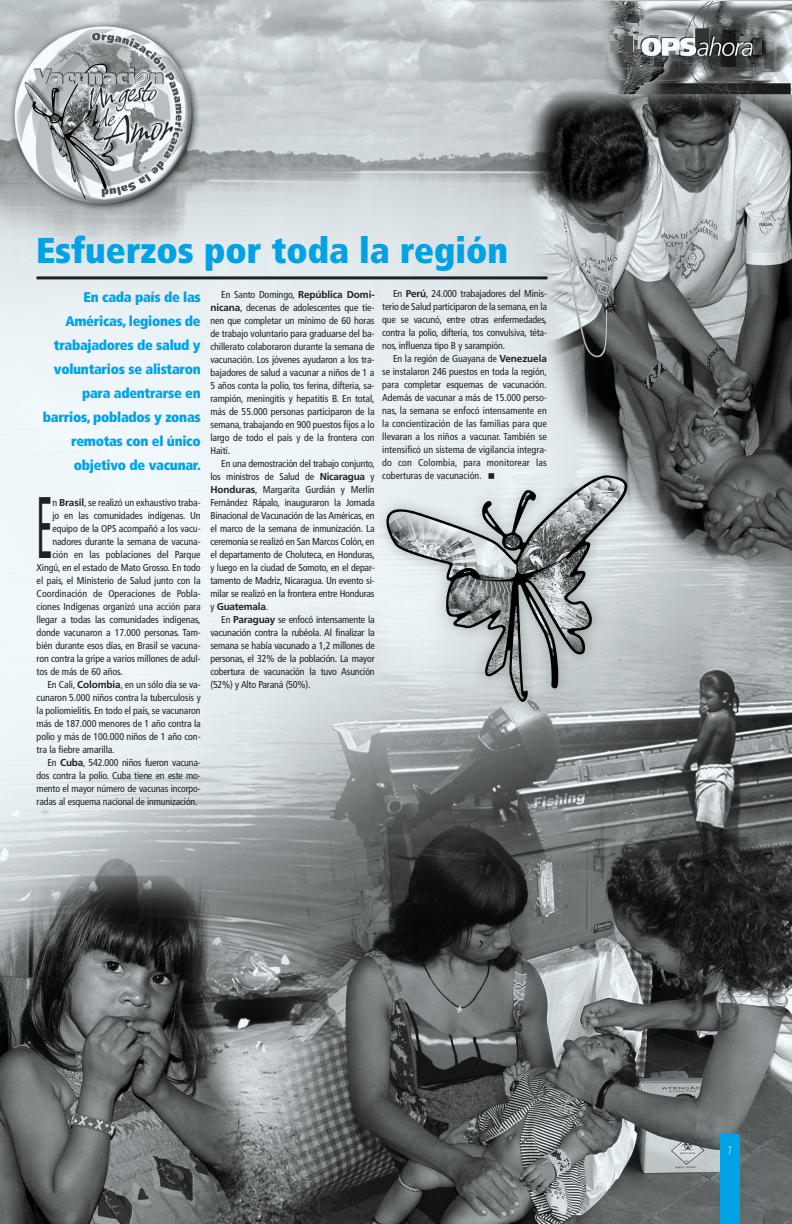
<style>
.page{position:relative;width:792px;height:1224px;background:#fff}
.page>*{position:absolute;margin:0;border:0;box-sizing:border-box;transform-origin:0 0}
.t1{font:condensed 87.2px "Frutiger";color:#231f20;scale:.4 1}
.t2{font:900 condensed 36px "Frutiger";color:#00a2e6}
.t3{font:900 condensed 14px/24px "Frutiger";letter-spacing:-.02em;color:#00a2e6;text-align:right}
.t4{font:300 condensed 12px "Frutiger";color:#fff;scale:.6 1}
.t5{font:condensed 10px/13px "Frutiger";letter-spacing:-.01em;color:#231f20;text-align:justify}
.s1{font-weight:700;font-stretch:normal}
</style>
<div class="page">
<img style="left:0;top:0;width:792px;height:1224px">
<div style="left:720px;top:1134px;width:20px;height:90px;background:#00a2e6"></div>
<hr style="left:36px;top:276px;width:511px;height:3px;background:#231f20">
<svg style="left:489px;top:473px;width:5px;height:6px"></svg>
<h2 class="t2" style="left:36px;top:236px;width:474px">Esfuerzos por toda la región</h2>
<h3 class="t3" style="left:43px;top:286px;width:159px">En cada país de las<br>Américas, legiones de trabajadores de salud y voluntarios se alistaron para adentrarse en barrios, poblados y zonas remotas con el único objetivo de vacunar.</h3>
<h1 class="t1" style="left:37px;top:493px;width:42px">E</h1>
<p class="t5" style="left:52px;top:497px;width:150px">n <span class="s1">Brasil</span>, se realizó un exhaustivo traba-</p>
<p class="t5" style="left:52px;top:510px;width:150px">jo en las comunidades indígenas. Un</p>
<p class="t5" style="left:52px;top:523px;width:150px">equipo de la OPS acompañó a los vacu-</p>
<p class="t5" style="left:52px;top:536px;width:150px">nadores durante la semana de vacuna-</p>
<p class="t5" style="left:52px;top:549px;width:150px">ción en las poblaciones del Parque</p>
<p class="t5" style="left:37px;top:562px;width:166px">Xingú, en el estado de Mato Grosso. En todo</p>
<p class="t5" style="left:37px;top:575px;width:165px">el país, el Ministerio de Salud junto con la</p>
<p class="t5" style="left:37px;top:588px;width:166px">Coordinación de Operaciones de Pobla-</p>
<p class="t5" style="left:37px;top:601px;width:166px">ciones Indígenas organizó una acción para</p>
<p class="t5" style="left:37px;top:614px;width:165px">llegar a todas las comunidades indígenas,</p>
<p class="t5" style="left:37px;top:627px;width:166px">donde vacunaron a 17.000 personas. Tam-</p>
<p class="t5" style="left:37px;top:640px;width:165px">bién durante esos días, en Brasil se vacuna-</p>
<p class="t5" style="left:37px;top:653px;width:165px">ron contra la gripe a varios millones de adul-</p>
<p class="t5" style="left:37px;top:666px;width:88px">tos de más de 60 años.</p>
<p class="t5" style="left:47px;top:679px;width:155px">En Cali, <span class="s1">Colombia</span>, en un sólo día se va-</p>
<p class="t5" style="left:37px;top:692px;width:166px">cunaron 5.000 niños contra la tuberculosis y</p>
<p class="t5" style="left:37px;top:705px;width:166px">la poliomielitis. En todo el país, se vacunaron</p>
<p class="t5" style="left:37px;top:718px;width:166px">más de 187.000 menores de 1 año contra la</p>
<p class="t5" style="left:37px;top:731px;width:165px">polio y más de 100.000 niños de 1 año con-</p>
<p class="t5" style="left:37px;top:744px;width:80px">tra la fiebre amarilla.</p>
<p class="t5" style="left:47px;top:757px;width:155px">En <span class="s1">Cuba</span>, 542.000 niños fueron vacuna-</p>
<p class="t5" style="left:37px;top:770px;width:166px">dos contra la polio. Cuba tiene en este mo-</p>
<p class="t5" style="left:37px;top:783px;width:166px">mento el mayor número de vacunas incorpo-</p>
<p class="t5" style="left:37px;top:796px;width:163px">radas al esquema nacional de inmunización.</p>
<p class="t5" style="left:382px;top:288px;width:166px;text-indent:11px">En <span class="s1">Perú</span>, 24.000 trabajadores del Minis&shy;terio de Salud participaron de la semana, en la que se vacunó, entre otras enfermedades, contra la polio, difteria, tos convulsiva, téta&shy;nos, influenza tipo B y sarampión.</p>
<p class="t5" style="left:382px;top:353px;width:166px;text-indent:11px">En la región de Guayana de <span class="s1">Venezuela </span>se instalaron 246 puestos en toda la región, para completar esquemas de vacunación.<br>Además de vacunar a más de 15.000 perso&shy;nas, la semana se enfocó intensamente en la concientización de las familias para que llevaran a los niños a vacunar. También se intensificó un sistema de vigilancia integra&shy;do con Colombia, para monitorear las coberturas de vacunación.</p>
<p class="t5" style="left:210px;top:289px;width:166px;text-indent:11px">En Santo Domingo, <span class="s1">República Domi&shy;nicana</span>, decenas de adolescentes que tie&shy;nen que completar un mínimo de 60 horas de trabajo voluntario para graduarse del ba&shy;chillerato colaboraron durante la semana de vacunación. Los jóvenes ayudaron a los tra&shy;bajadores de salud a vacunar a niños de 1 a 5 años conta la polio, tos ferina, difteria, sa&shy;rampión, meningitis y hepatitis B. En total, más de 55.000 personas participaron de la semana, trabajando en 900 puestos fijos a lo largo de todo el país y de la frontera con Haití.</p>
<p class="t5" style="left:210px;top:458px;width:166px;text-indent:11px">En una demostración del trabajo conjunto, los ministros de Salud de <span class="s1">Nicaragua</span> y <span class="s1">Honduras</span>, Margarita Gurdián y Merlín Fernández Rápalo, inauguraron la Jornada Binacional de Vacunación de las Américas, en el marco de la semana de inmunización. La ceremonia se realizó en San Marcos Colón, en el departamento de Choluteca, en Honduras, y luego en la ciudad de Somoto, en el depar&shy;tamento de Madriz, Nicaragua. Un evento si&shy;milar se realizó en la frontera entre Honduras y <span class="s1">Guatemala</span>.</p>
<p class="t5" style="left:210px;top:614px;width:166px;text-indent:11px">En <span class="s1">Paraguay</span> se enfocó intensamente la vacunación contra la rubéola. Al finalizar la semana se había vacunado a 1,2 millones de personas, el 32% de la población. La mayor cobertura de vacunación la tuvo Asunción (52%) y Alto Paraná (50%).</p>
<p class="t4" style="left:728px;top:1146px;width:7px">7</p>
</div>
